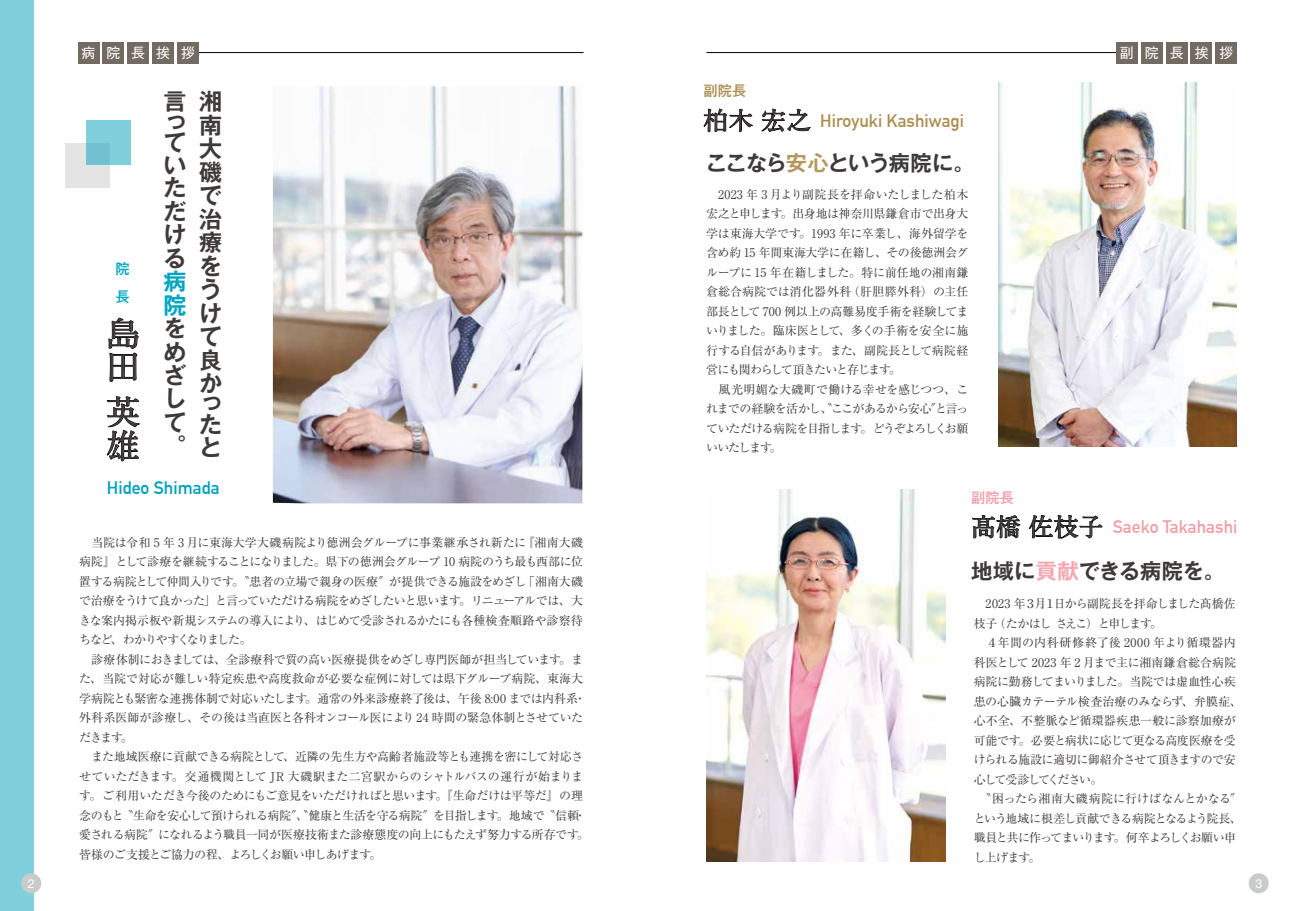
<style>
.page{position:relative;width:1290px;height:911px;background:#fff}
.page>*{position:absolute;margin:0;border:0;box-sizing:border-box;transform-origin:0 0}
.t1{font:700 33.62px/33.6px "A1 Mincho Std";color:#3e3a39}
.t2{font:700 23px/23.5px "Gothic MB101 Pro De";color:#3e3a39;text-align:justify}
.t3{font:700 23px/23.5px "Gothic MB101 Pro De";color:#00a6c2}
.t4{font:700 21.25px "Gothic MB101 Pro De";letter-spacing:-.045em;color:#3e3a39}
.t5{font:700 21.25px "Gothic MB101 Pro De";letter-spacing:.005em;color:#3e3a39}
.t6{font:700 17.75px "DIN Alternate";color:#ac8e50}
.t7{font:700 17.75px "DIN Alternate";color:#f19da9}
.t8{font:700 17.75px "DIN Alternate";color:#009fbc}
.t9{font:500 14.12px "Gothic MB101 Pro";color:#ac8e50}
.t10{font:500 14.12px "Gothic MB101 Pro";color:#f19da9}
.t11{font:500 14.12px/28.6px "Gothic MB101 Pro";color:#00a6c2}
.t12{font:13.88px "Gothic MB101 Pro";letter-spacing:.805em;color:#fff}
.t13{font:12.38px "Helvetica Neue";color:#fff}
.t14{font:12px/19.5px "Ryumin Pro";letter-spacing:-.03em;color:#3e3a39}
.s1{font-family:"A1 Mincho Std";font-size:24.75px;color:#3e3a39}
.s2{color:#b4995f}
.s3{color:#f3a8b2}
</style>
<div class="page">
<hr style="left:187px;top:52px;width:396px;height:1px;background:#000">
<hr style="left:706px;top:52px;width:422px;height:1px;background:#000">
<div style="left:0;top:0;width:34px;height:911px;background:#80cfdd"></div>
<img style="left:273px;top:86px;width:309px;height:417px">
<img style="left:998px;top:83px;width:239px;height:363px">
<img style="left:706px;top:489px;width:239px;height:372px">
<div style="left:1116px;top:43px;width:21px;height:21px;background:#736a62"></div>
<div style="left:1141px;top:43px;width:21px;height:21px;background:#736a62"></div>
<div style="left:1166px;top:43px;width:21px;height:21px;background:#736a62"></div>
<div style="left:1191px;top:43px;width:21px;height:21px;background:#736a62"></div>
<div style="left:1215px;top:43px;width:22px;height:21px;background:#736a62"></div>
<div style="left:65px;top:143px;width:45px;height:44px;background:#e4e4e4"></div>
<div style="left:86px;top:120px;width:45px;height:45px;background:linear-gradient(to right,#77c6d5,#82d1df)"></div>
<div style="left:21px;top:873px;width:20px;height:20px;background:#c9caca;border-radius:50%"></div>
<div style="left:1248px;top:873px;width:21px;height:20px;background:#c9caca;border-radius:50%"></div>
<svg style="left:109px;top:318px;width:29px;height:64px"></svg>
<svg style="left:107px;top:396px;width:32px;height:65px"></svg>
<div style="left:78px;top:42px;width:21px;height:21px;background:#736a62"></div>
<div style="left:103px;top:42px;width:21px;height:21px;background:#736a62"></div>
<div style="left:128px;top:42px;width:21px;height:21px;background:#736a62"></div>
<div style="left:152px;top:42px;width:22px;height:21px;background:#736a62"></div>
<div style="left:177px;top:42px;width:21px;height:21px;background:#736a62"></div>
<svg style="left:704px;top:108px;width:48px;height:24px"></svg>
<svg style="left:762px;top:109px;width:48px;height:23px"></svg>
<svg style="left:972px;top:515px;width:48px;height:24px"></svg>
<svg style="left:1029px;top:514px;width:73px;height:24px"></svg>
<p class="t12" style="left:82px;top:41px;width:115px">病院長挨拶</p>
<h2 class="t2" style="left:199px;top:87px;width:24px">湘南大磯で治療をうけて良か</h2>
<h2 class="t2" style="left:199px;top:390px;width:23px;line-height:20.6px">った</h2>
<h2 class="t2" style="left:199px;top:433px;width:22px">と</h2>
<h2 class="t2" style="left:164px;top:88px;width:23px;line-height:20.5px">言って</h2>
<h2 class="t2" style="left:164px;top:151px;width:24px">いただける</h2>
<p class="t11" style="left:116px;top:252px;width:15px">院長</p>
<h2 class="t3" style="left:164px;top:267px;width:24px">病院</h2>
<h2 class="t2" style="left:164px;top:314px;width:24px">をめざして。</h2>
<h3 class="t8" style="left:107px;top:474px;width:114px">Hideo Shimada</h3>
<h1 class="t1" style="left:106px;top:312px;width:33px">島田</h1>
<h1 class="t1" style="left:106px;top:391px;width:34px">英雄</h1>
<p class="t14" style="left:79px;top:532px;width:511px">　当院は令和 5 年 3 月に東海大学大磯病院より徳洲会グループに事業継承され新たに『湘南大磯病院』として診療を継続することになりました。県下の徳洲会グループ 10 病院のうち最も西部に位置する病院として仲間入りです。＂患者の立場で親身の医療＂が提供できる施設をめざし「湘南大磯で治療をうけて良かった」と言っていただける病院をめざしたいと思います。リニューアルでは、大きな案内掲示板や新規システムの導入により、はじめて受診されるかたにも各種検査順路や診察待ちなど、わかりやすくなりました。<br>　診療体制におきましては、全診療科で質の高い医療提供をめざし専門医師が担当しています。また、当院で対応が難しい特定疾患や高度救命が必要な症例に対しては県下グルーブ病院、東海大学病院とも緊密な連携体制で対応いたします。通常の外来診療終了後は、午後 8:00 までは内科系・外科系医師が診療し、その後は当直医と各科オンコール医により 24 時間の緊急体制とさせていただきます。<br>　また地域医療に貢献できる病院として、近隣の先生方や高齢者施設等とも連携を密にして対応させていただきます。交通機関として JR 大磯駅また二宮駅からのシャトルバスの運行が始まります。ご利用いただき今後のためにもご意見をいただければと思います。『生命だけは平等だ』の理念のもと＂生命を安心して預けられる病院＂、＂健康と生活を守る病院＂を目指します。地域で＂信頼・愛される病院＂になれるよう職員一同が医療技術また診療態度の向上にもたえず努力する所存です。皆様のご支援とご協力の程、よろしくお願い申しあげます。</p>
<p class="t9" style="left:703px;top:79px;width:44px">副院長</p>
<h3 class="t6" style="left:703px;top:107px;width:262px"><span class="s1">柏木 宏之</span> Hiroyuki Kashiwagi</h3>
<h3 class="t4" style="left:706px;top:145px;width:270px">ここなら<span class="s2">安心</span>という病院に。</h3>
<p class="t14" style="left:706px;top:184px;width:264px">　2023 年 3 月より副院長を拝命いたしました柏木宏之と申します。出身地は神奈川県鎌倉市で出身大学は東海大学です。1993 年に卒業し、海外留学を含め約 15 年間東海大学に在籍し、その後徳洲会グループに 15 年在籍しました。特に前任地の湘南鎌倉総合病院では消化器外科（肝胆膵外科）の主任部長として 700 例以上の高難易度手術を経験してまいりました。臨床医として、多くの手術を安全に施行する自信があります。また、副院長として病院経営にも関わらして頂きたいと存じます。<br>　風光明媚な大磯町で働ける幸せを感じつつ、これまでの経験を活かし、＂ここがあるから安心＂と言っていただける病院を目指します。どうぞよろしくお願いいたします。</p>
<p class="t10" style="left:971px;top:486px;width:44px">副院長</p>
<p class="t12" style="left:1120px;top:42px;width:115px">副院長挨拶</p>
<h3 class="t7" style="left:971px;top:513px;width:268px"><span class="s1">髙橋 佐枝子</span> Saeko Takahashi</h3>
<h3 class="t5" style="left:971px;top:553px;width:255px">地域に<span class="s3">貢献</span>できる病院を。</h3>
<p class="t14" style="left:974px;top:593px;width:270px">　2023 年３月１日から副院長を拝命しました髙橋佐枝子（たかはし さえこ）と申します。<br>　４年間の内科研修終了後 2000 年より循環器内科医として 2023 年 2 月まで主に湘南鎌倉総合病院病院に勤務してまいりました。当院では虚血性心疾患の心臓カテーテル検査治療のみならず、弁膜症、心不全、不整脈など循環器疾患一般に診察加療が可能です。必要と病状に応じて更なる高度医療を受けられる施設に適切に御紹介させて頂きますので安心して受診してください。<br>　＂困ったら湘南大磯病院に行けばなんとかなる＂という地域に根差し貢献できる病院となるよう院長、職員と共に作ってまいります。何卒よろしくお願い申し上げます。</p>
<p class="t13" style="left:28px;top:874px;width:8px">2</p>
<p class="t13" style="left:1255px;top:874px;width:8px">3</p>
</div>
